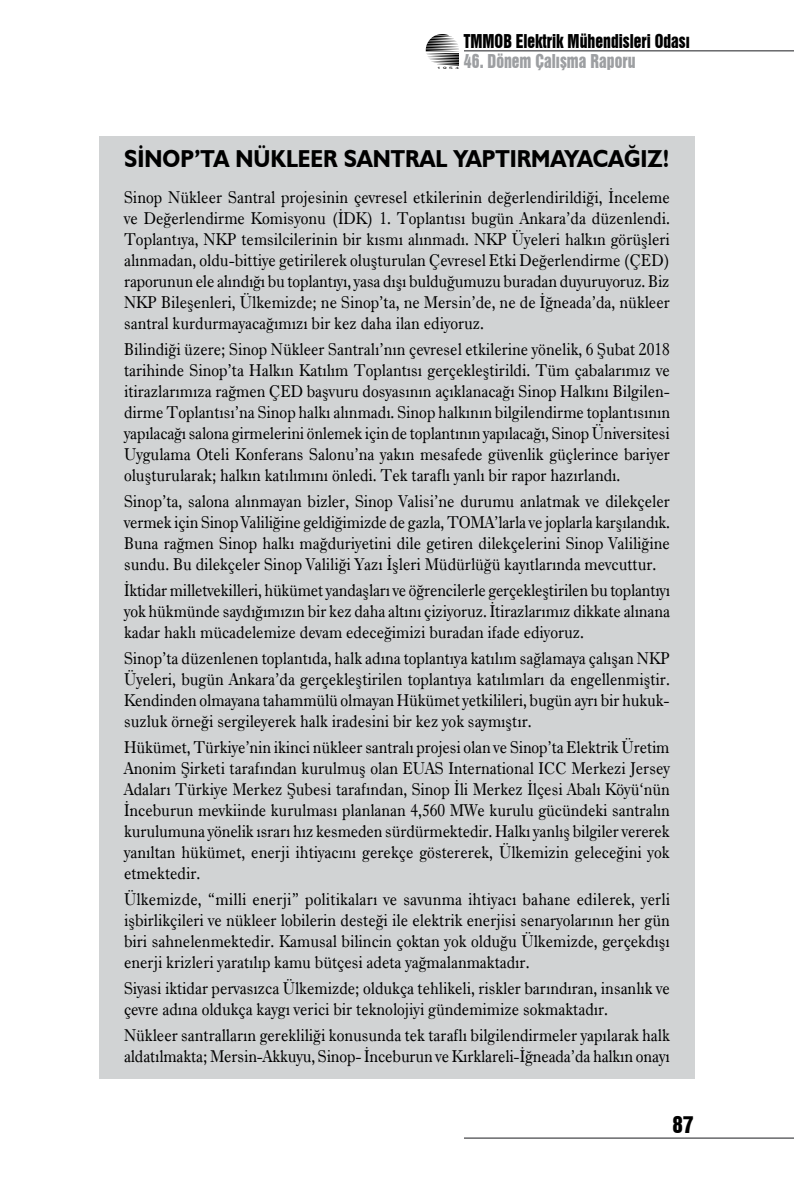
<style>
.page{position:relative;width:794px;height:1191px;background:#fff}
.page>*{position:absolute;margin:0;border:0;box-sizing:border-box;transform-origin:0 0}
.t1{font:700 24.5px "Humanist 521 BT";color:#000;scale:.9 1}
.t2{font:21px "Swiss 921 BT Regular A";color:#000}
.t3{font:17.5px/21px "Dutch 766 BT Roman A";color:#000;text-align:justify;scale:.9 1}
.t4{font:17.5px "Swiss 921 BT Regular A";color:#000;scale:.9 1}
.t5{font:17.5px "Swiss 921 BT Regular A";color:#9d9fa2;scale:.9 1}
.t6{font:3.32px "Swiss 721 BT";color:#000;scale:2 1}
</style>
<div class="page">
<hr style="left:464px;top:50px;width:330px;height:1px;background:#1b1c20">
<hr style="left:464px;top:1137px;width:330px;height:1px;background:#1b1c20">
<svg style="left:426px;top:34px;width:33px;height:32px"></svg>
<div style="left:99px;top:136px;width:595px;height:943px;background:#d1d3d4"></div>
<p class="t4" style="left:464px;top:30px;width:252px">TMMOB Elektrik Mühendisleri Odası</p>
<p class="t5" style="left:464px;top:50px;width:192px">46. Dönem Çalışma Raporu</p>
<p class="t6" style="left:437px;top:66px;width:12px">1954</p>
<h1 class="t1" style="left:124px;top:144px;width:607px">SİNOP’TA NÜKLEER SANTRAL YAPTIRMAYACAĞIZ!</h1>
<p class="t3" style="left:124px;top:187px;width:608px">Sinop Nükleer Santral projesinin çevresel etkilerinin değerlendirildiği, İnceleme ve Değerlendirme Komisyonu (İDK) 1. Toplantısı bugün Ankara’da düzenlendi.<br>Toplantıya, NKP temsilcilerinin bir kısmı alınmadı. NKP Üyeleri halkın görüşleri alınmadan, oldu-bittiye getirilerek oluşturulan Çevresel Etki Değerlendirme (ÇED) raporunun ele alındığı bu toplantıyı, yasa dışı bulduğumuzu buradan duyuruyoruz. Biz NKP Bileşenleri, Ülkemizde; ne Sinop’ta, ne Mersin’de, ne de İğneada’da, nükleer santral kurdurmayacağımızı bir kez daha ilan ediyoruz.</p>
<p class="t3" style="left:124px;top:339px;width:608px">Bilindiği üzere; Sinop Nükleer Santralı’nın çevresel etkilerine yönelik, 6 Şubat 2018 tarihinde Sinop’ta Halkın Katılım Toplantısı gerçekleştirildi. Tüm çabalarımız ve itirazlarımıza rağmen ÇED başvuru dosyasının açıklanacağı Sinop Halkını Bilgilen&shy;dirme Toplantısı’na Sinop halkı alınmadı. Sinop halkının bilgilendirme toplantısının yapılacağı salona girmelerini önlemek için de toplantının yapılacağı, Sinop Üniversitesi Uygulama Oteli Konferans Salonu’na yakın mesafede güvenlik güçlerince bariyer oluşturularak; halkın katılımını önledi. Tek taraflı yanlı bir rapor hazırlandı.</p>
<p class="t3" style="left:124px;top:490px;width:608px">Sinop’ta, salona alınmayan bizler, Sinop Valisi’ne durumu anlatmak ve dilekçeler vermek için Sinop Valiliğine geldiğimizde de gazla, TOMA’larla ve joplarla karşılandık.<br>Buna rağmen Sinop halkı mağduriyetini dile getiren dilekçelerini Sinop Valiliğine sundu. Bu dilekçeler Sinop Valiliği Yazı İşleri Müdürlüğü kayıtlarında mevcuttur.</p>
<p class="t3" style="left:124px;top:579px;width:608px">İktidar milletvekilleri, hükümet yandaşları ve öğrencilerle gerçekleştirilen bu toplantıyı yok hükmünde saydığımızın bir kez daha altını çiziyoruz. İtirazlarımız dikkate alınana kadar haklı mücadelemize devam edeceğimizi buradan ifade ediyoruz.</p>
<p class="t3" style="left:124px;top:647px;width:608px">Sinop’ta düzenlenen toplantıda, halk adına toplantıya katılım sağlamaya çalışan NKP Üyeleri, bugün Ankara’da gerçekleştirilen toplantıya katılımları da engellenmiştir.<br>Kendinden olmayana tahammülü olmayan Hükümet yetkilileri, bugün ayrı bir hukuk&shy;suzluk örneği sergileyerek halk iradesini bir kez yok saymıştır.</p>
<p class="t3" style="left:124px;top:736px;width:608px">Hükümet, Türkiye’nin ikinci nükleer santralı projesi olan ve Sinop’ta Elektrik Üretim Anonim Şirketi tarafından kurulmuş olan EUAS International ICC Merkezi Jersey Adaları Türkiye Merkez Şubesi tarafından, Sinop İli Merkez İlçesi Abalı Köyü‘nün İnceburun mevkiinde kurulması planlanan 4,560 MWe kurulu gücündeki santralın kurulumuna yönelik ısrarı hız kesmeden sürdürmektedir. Halkı yanlış bilgiler vererek yanıltan hükümet, enerji ihtiyacını gerekçe göstererek, Ülkemizin geleceğini yok etmektedir.</p>
<p class="t3" style="left:124px;top:888px;width:608px">Ülkemizde, “milli enerji” politikaları ve savunma ihtiyacı bahane edilerek, yerli işbirlikçileri ve nükleer lobilerin desteği ile elektrik enerjisi senaryolarının her gün biri sahnelenmektedir. Kamusal bilincin çoktan yok olduğu Ülkemizde, gerçekdışı enerji krizleri yaratılıp kamu bütçesi adeta yağmalanmaktadır.</p>
<p class="t3" style="left:124px;top:977px;width:608px">Siyasi iktidar pervasızca Ülkemizde; oldukça tehlikeli, riskler barındıran, insanlık ve çevre adına oldukça kaygı verici bir teknolojiyi gündemimize sokmaktadır.</p>
<p class="t3" style="left:124px;top:1024px;width:608px">Nükleer santralların gerekliliği konusunda tek taraflı bilgilendirmeler yapılarak halk aldatılmakta; Mersin-Akkuyu, Sinop- İnceburun ve Kırklareli-İğneada’da halkın onayı</p>
<p class="t2" style="left:672px;top:1110px;width:22px">87</p>
</div>
